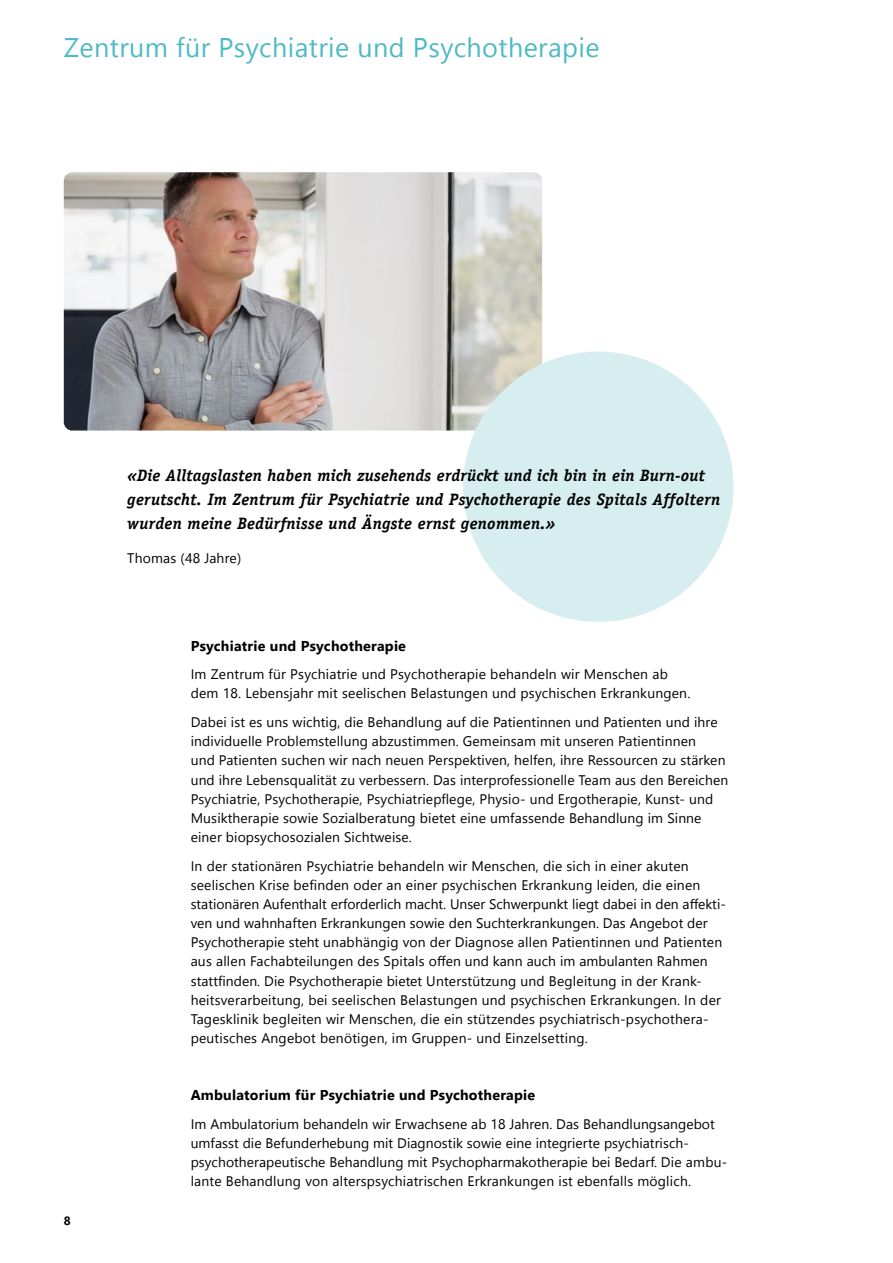
<style>
.page{position:relative;width:893px;height:1263px;background:#fff}
.page>*{position:absolute;margin:0;border:0;box-sizing:border-box;transform-origin:0 0}
.t1{font:27px "Segoe UI";letter-spacing:.015em;color:#4ebac5}
.t2{font:italic 700 16.5px/24px "Officina Serif Std";letter-spacing:.015em;color:#000}
.t3{font:700 14.25px "Segoe UI";letter-spacing:.015em;color:#000}
.t4{font:13.8px/19.2px "Segoe UI";letter-spacing:.01em;color:#000}
.t5{font:700 12px "Segoe UI";color:#000}
</style>
<div class="page">
<img style="left:64px;top:172px;width:478px;height:259px">
<div style="left:463px;top:351px;width:270px;height:271px;background:#d7eef0;border-radius:50%"></div>
<h1 class="t1" style="left:64px;top:27px;width:537px">Zentrum für Psychiatrie und Psychotherapie</h1>
<p class="t2" style="left:127px;top:463px;width:595px">«Die Alltagslasten haben mich zusehends erdrückt und ich bin in ein Burn-out gerutscht. Im Zentrum für Psychiatrie und Psychotherapie des Spitals Affoltern wurden meine Bedürfnisse und Ängste ernst genommen.»</p>
<p class="t4" style="left:127px;top:548px;width:115px">Thomas (48 Jahre)</p>
<p class="t3" style="left:191px;top:635px;width:217px">Psychiatrie und Psychotherapie</p>
<p class="t4" style="left:191px;top:664px;width:501px">Im Zentrum für Psychiatrie und Psychotherapie behandeln wir Menschen ab dem 18. Lebensjahr mit seelischen Belastungen und psychischen Erkrankungen.</p>
<p class="t4" style="left:191px;top:712px;width:539px">Dabei ist es uns wichtig, die Behandlung auf die Patientinnen und Patienten und ihre individuelle Problemstellung abzustimmen. Gemeinsam mit unseren Patientinnen<br>und Patienten suchen wir nach neuen Perspektiven, helfen, ihre Ressourcen zu stärken und ihre Lebensqualität zu verbessern. Das interprofessionelle Team aus den Bereichen Psychiatrie, Psychotherapie, Psychiatriepflege, Physio- und Ergotherapie, Kunst- und Musiktherapie sowie Sozialberatung bietet eine umfassende Behandlung im Sinne einer biopsychosozialen Sichtweise.</p>
<p class="t4" style="left:191px;top:856px;width:537px">In der stationären Psychiatrie behandeln wir Menschen, die sich in einer akuten seelischen Krise befinden oder an einer psychischen Erkrankung leiden, die einen stationären Aufenthalt erforderlich macht. Unser Schwerpunkt liegt dabei in den affekti&shy;ven und wahnhaften Erkrankungen sowie den Suchterkrankungen. Das Angebot der Psychotherapie steht unabhängig von der Diagnose allen Patientinnen und Patienten aus allen Fachabteilungen des Spitals offen und kann auch im ambulanten Rahmen stattfinden. Die Psychotherapie bietet Unterstützung und Begleitung in der Krank&shy;heitsverarbeitung, bei seelischen Belastungen und psychischen Erkrankungen. In der Tagesklinik begleiten wir Menschen, die ein stützendes psychiatrisch-psychothera&shy;peutisches Angebot benötigen, im Gruppen- und Einzelsetting.</p>
<p class="t5" style="left:64px;top:1211px;width:8px">8</p>
<p class="t3" style="left:191px;top:1084px;width:346px">Ambulatorium für Psychiatrie und Psychotherapie</p>
<p class="t4" style="left:191px;top:1114px;width:538px">Im Ambulatorium behandeln wir Erwachsene ab 18 Jahren. Das Behandlungsangebot umfasst die Befunderhebung mit Diagnostik sowie eine integrierte psychiatrisch-- psychotherapeutische Behandlung mit Psychopharmakotherapie bei Bedarf. Die ambu&shy;lante Behandlung von alterspsychiatrischen Erkrankungen ist ebenfalls möglich.</p>
</div>
